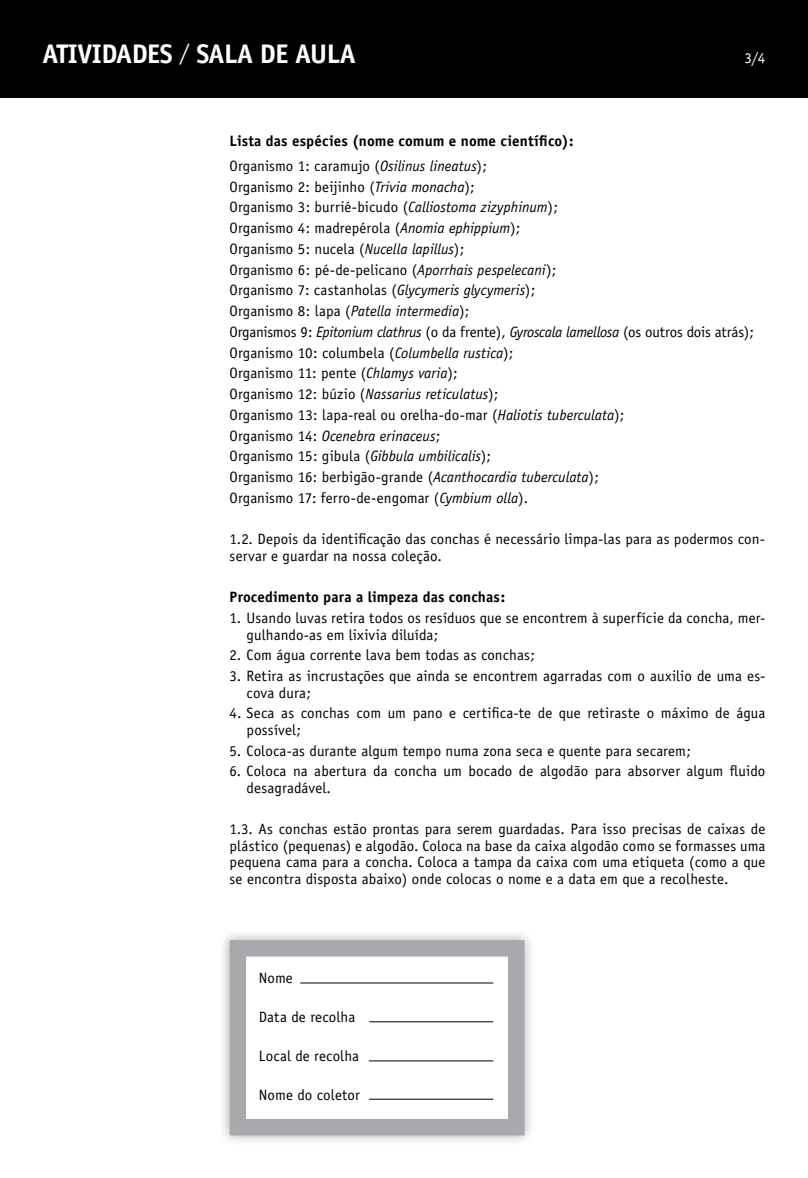
<style>
.page{position:relative;width:808px;height:1178px;background:#fff}
.page>*{position:absolute;margin:0;border:0;box-sizing:border-box;transform-origin:0 0}
.t1{font:700 27px "Officina Sans";letter-spacing:-.02em;color:#fff}
.t2{font:15px/20.7px "Officina Sans";letter-spacing:.005em;color:#000}
.t3{font:700 15px/25px "Officina Sans";letter-spacing:.01em;color:#000}
.t4{font:15px "Officina Sans";color:#fff}
.s1{font-weight:400;font-size:22.5px}
.s2{font-weight:400}
.s3{font-weight:400;font-style:italic}
.s4{font-style:italic}
</style>
<div class="page">
<div style="left:0;top:0;width:808px;height:98px;background:#000"></div>
<div style="left:218px;top:928px;width:318px;height:219px;background:#000;opacity:.35"></div>
<div style="left:230px;top:940px;width:294px;height:195px;background:#fff;border:16px solid #a7a9ac"></div>
<hr style="left:300px;top:982px;width:193px;height:1px;background:#000">
<hr style="left:369px;top:1021px;width:124px;height:1px;background:#000">
<hr style="left:369px;top:1060px;width:124px;height:1px;background:#000">
<hr style="left:369px;top:1099px;width:124px;height:1px;background:#000">
<h1 class="t1" style="left:43px;top:37px;width:13px">ATIVI</h1>
<h1 class="t1" style="left:101px;top:37px;width:256px">DADES <span class="s1">/</span> sala de aula</h1>
<p class="t4" style="left:744px;top:49px;width:23px">3/4</p>
<p class="t3" style="left:230px;top:128px;width:345px">Lista das espécies (nome comum e nome científico):<br><span class="s2">Organismo 1: caramujo (</span><span class="s3">Osilinus lineatus</span><span class="s2">);</span></p>
<p class="t2" style="left:230px;top:176px;width:526px">Organismo 2: beijinho (<span class="s4">Trivia monacha</span>);<br>Organismo 3: burrié-bicudo (<span class="s4">Calliostoma zizyphinum</span>);<br>Organismo 4: madrepérola (<span class="s4">Anomia ephippium</span>);<br>Organismo 5: nucela (<span class="s4">Nucella lapillus</span>);<br>Organismo 6: pé-de-pelicano (<span class="s4">Aporrhais pespelecani</span>);<br>Organismo 7: castanholas (<span class="s4">Glycymeris glycymeris</span>);<br>Organismo 8: lapa (<span class="s4">Patella intermedia</span>);<br>Organismos 9: <span class="s4">Epitonium clathrus</span> (o da frente), <span class="s4">Gyroscala lamellosa</span> (os outros dois atrás); Organismo 10: columbela (<span class="s4">Columbella rustica</span>);<br>Organismo 11: pente (<span class="s4">Chlamys varia</span>);<br>Organismo 12: búzio (<span class="s4">Nassarius reticulatus</span>);<br>Organismo 13: lapa-real ou orelha-do-mar (<span class="s4">Haliotis tuberculata</span>);<br>Organismo 14: <span class="s4">Ocenebra erinaceus</span>;<br>Organismo 15: gibula (<span class="s4">Gibbula umbilicalis</span>);<br>Organismo 16: berbigão-grande (<span class="s4">Acanthocardia tuberculata</span>);<br>Organismo 17: ferro-de-engomar (<span class="s4">Cymbium olla</span>).</p>
<p class="t2" style="left:230px;top:531px;width:537px;line-height:16.5px">1.2. Depois da identificação das conchas é necessário limpa-las para as podermos con&shy;servar e guardar na nossa coleção.</p>
<p class="t3" style="left:230px;top:584px;width:277px">Procedimento para a limpeza das conchas:</p>
<p class="t2" style="left:247px;top:610px;width:520px;line-height:16.5px;text-indent:-17px">1. Usando luvas retira todos os resíduos que se encontrem à superfície da concha, mer&shy;gulhando-as em lixivia diluída;</p>
<p class="t2" style="left:230px;top:645px;width:307px">2. Com água corrente lava bem todas as conchas;</p>
<p class="t2" style="left:247px;top:668px;width:520px;line-height:16.5px;text-indent:-17px">3. Retira as incrustações que ainda se encontrem agarradas com o auxilio de uma es&shy;cova dura;</p>
<p class="t2" style="left:247px;top:705px;width:520px;line-height:16.5px;text-indent:-17px">4. Seca as conchas com um pano e certifica-te de que retiraste o máximo de água possível;</p>
<p class="t2" style="left:230px;top:740px;width:463px">5. Coloca-as durante algum tempo numa zona seca e quente para secarem;</p>
<p class="t2" style="left:247px;top:763px;width:520px;line-height:16.5px;text-indent:-17px">6. Coloca na abertura da concha um bocado de algodão para absorver algum fluido desagradável.</p>
<p class="t2" style="left:230px;top:821px;width:537px;line-height:16.5px;text-align:justify">1.3. As conchas estão prontas para serem guardadas. Para isso precisas de caixas de plástico (pequenas) e algodão. Coloca na base da caixa algodão como se formasses uma pequena cama para a concha. Coloca a tampa da caixa com uma etiqueta (como a que se encontra disposta abaixo) onde colocas o nome e a data em que a recolheste.</p>
<p class="t2" style="left:259px;top:968px;width:36px">Nome</p>
<p class="t2" style="left:259px;top:1006px;width:98px">Data de recolha</p>
<p class="t2" style="left:259px;top:1045px;width:102px">Local de recolha</p>
<p class="t2" style="left:259px;top:1084px;width:103px">Nome do coletor</p>
</div>
